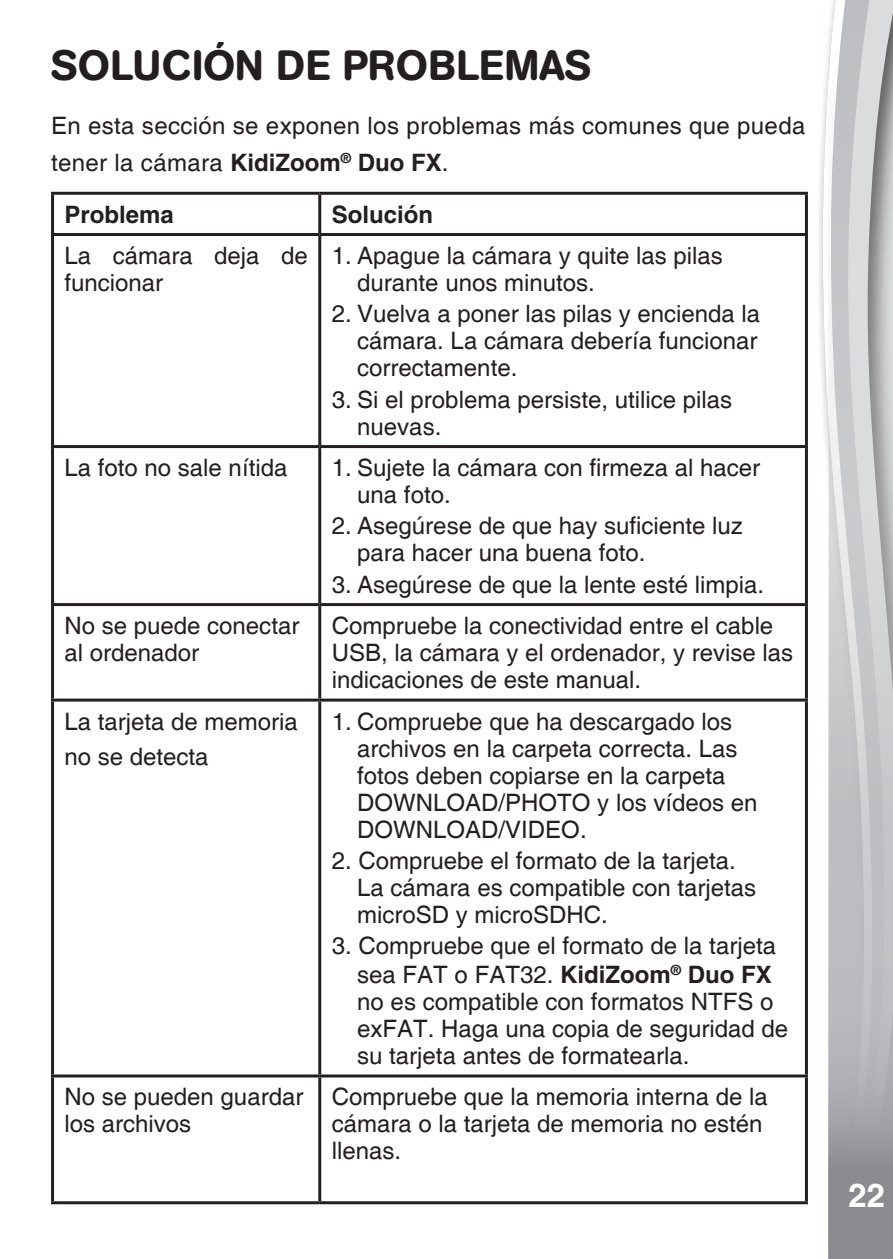
<style>
.page{position:relative;width:893px;height:1259px;background:#fff}
.page>*{position:absolute;margin:0;border:0;box-sizing:border-box;transform-origin:0 0}
.t1{font:500 42px "AG Book Rounded";letter-spacing:.02em;color:#231f20}
.t2{font:700 38.7px "Helvetica";color:#fff}
.t3{font:700 33px "Helvetica";color:#fff}
.t4{font:24px/27px "Helvetica";color:#231f20}
.t5{font:700 24px "Helvetica";color:#231f20}
.s1{font-weight:700}
</style>
<div class="page">
<div style="left:816px;top:0;width:77px;height:1259px;background:#231f20;opacity:.75"></div>
<svg style="left:822px;top:0;width:6px;height:1198px"></svg>
<svg style="left:828px;top:0;width:65px;height:1259px;background:#c0c1c3"></svg>
<div style="left:761px;top:1198px;width:67px;height:61px;background:#fff"></div>
<hr style="left:51px;top:192px;width:269px;height:3px;background:#231f20">
<hr style="left:51px;top:195px;width:3px;height:38px;background:#231f20">
<hr style="left:320px;top:192px;width:488px;height:3px;background:#231f20">
<hr style="left:318px;top:195px;width:3px;height:38px;background:#231f20">
<hr style="left:805px;top:195px;width:3px;height:38px;background:#231f20">
<hr style="left:51px;top:233px;width:269px;height:3px;background:#231f20">
<hr style="left:51px;top:236px;width:3px;height:209px;background:#231f20">
<hr style="left:320px;top:233px;width:488px;height:3px;background:#231f20">
<hr style="left:318px;top:236px;width:3px;height:209px;background:#231f20">
<hr style="left:805px;top:236px;width:3px;height:209px;background:#231f20">
<hr style="left:51px;top:445px;width:269px;height:3px;background:#231f20">
<hr style="left:51px;top:448px;width:3px;height:155px;background:#231f20">
<hr style="left:320px;top:445px;width:488px;height:3px;background:#231f20">
<hr style="left:318px;top:448px;width:3px;height:155px;background:#231f20">
<hr style="left:805px;top:448px;width:3px;height:155px;background:#231f20">
<hr style="left:51px;top:603px;width:269px;height:3px;background:#231f20">
<hr style="left:51px;top:606px;width:3px;height:92px;background:#231f20">
<hr style="left:320px;top:603px;width:488px;height:3px;background:#231f20">
<hr style="left:318px;top:606px;width:3px;height:92px;background:#231f20">
<hr style="left:805px;top:606px;width:3px;height:92px;background:#231f20">
<hr style="left:51px;top:698px;width:269px;height:3px;background:#231f20">
<hr style="left:51px;top:701px;width:3px;height:373px;background:#231f20">
<hr style="left:320px;top:698px;width:488px;height:3px;background:#231f20">
<hr style="left:318px;top:701px;width:3px;height:373px;background:#231f20">
<hr style="left:805px;top:701px;width:3px;height:373px;background:#231f20">
<hr style="left:51px;top:1074px;width:269px;height:3px;background:#231f20">
<hr style="left:51px;top:1077px;width:3px;height:124px;background:#231f20">
<hr style="left:320px;top:1074px;width:488px;height:3px;background:#231f20">
<hr style="left:318px;top:1077px;width:3px;height:124px;background:#231f20">
<hr style="left:805px;top:1077px;width:3px;height:124px;background:#231f20">
<hr style="left:51px;top:1201px;width:269px;height:3px;background:#231f20">
<hr style="left:320px;top:1201px;width:488px;height:3px;background:#231f20">
<h1 class="t1" style="left:51px;top:40px;width:542px">SOLUCIÓN DE PROBLEMAS</h1>
<p class="t4" style="left:51px;top:108px;width:756px;line-height:37.2px">En esta sección se exponen los problemas más comunes que pueda tener la cámara <span class="s1">KidiZoom</span><sup>®</sup> <span class="s1">Duo FX</span>.</p>
<p class="t5" style="left:65px;top:199px;width:111px">Problema</p>
<p class="t5" style="left:332px;top:199px;width:103px">Solución</p>
<p class="t4" style="left:65px;top:243px;width:245px">La cámara deja de funcionar</p>
<p class="t4" style="left:357px;top:243px;width:367px;text-indent:-26px">1. Apague la cámara y quite las pilas durante unos minutos.</p>
<p class="t4" style="left:357px;top:301px;width:404px;text-align:justify;text-indent:-26px">2. Vuelva a poner las pilas y encienda la cámara. La cámara debería funcionar correctamente.</p>
<p class="t4" style="left:357px;top:386px;width:376px;text-indent:-26px">3. Si el problema persiste, utilice pilas nuevas.</p>
<p class="t4" style="left:65px;top:455px;width:224px">La foto no sale nítida</p>
<p class="t4" style="left:357px;top:455px;width:404px;text-indent:-26px">1. Sujete la cámara con firmeza al hacer una foto.</p>
<p class="t4" style="left:357px;top:513px;width:387px;text-indent:-26px">2. Asegúrese de que hay suficiente luz para hacer una buena foto.</p>
<p class="t4" style="left:332px;top:571px;width:434px">3. Asegúrese de que la lente esté limpia.</p>
<p class="t4" style="left:65px;top:613px;width:236px">No se puede conectar al ordenador</p>
<p class="t4" style="left:332px;top:613px;width:463px">Compruebe la conectividad entre el cable<br>USB, la cámara y el ordenador, y revise las indicaciones de este manual.</p>
<p class="t4" style="left:65px;top:704px;width:235px;line-height:35.4px">La tarjeta de memoria no se detecta</p>
<p class="t4" style="left:357px;top:708px;width:402px;text-indent:-26px">1. Compruebe que ha descargado los archivos en la carpeta correcta. Las fotos deben copiarse en la carpeta<br>DOWNLOAD/PHOTO y los vídeos en<br>DOWNLOAD/VIDEO.</p>
<p class="t4" style="left:357px;top:848px;width:400px;text-indent:-26px">2. Compruebe el formato de la tarjeta.<br>La cámara es compatible con tarjetas microSD y microSDHC.</p>
<p class="t4" style="left:357px;top:932px;width:432px;text-indent:-26px">3. Compruebe que el formato de la tarjeta sea FAT o FAT32. <span class="s1">KidiZoom</span><sup>®</sup> <span class="s1">Duo FX </span>no es compatible con formatos NTFS o exFAT. Haga una copia de seguridad de su tarjeta antes de formatearla.</p>
<p class="t4" style="left:65px;top:1084px;width:240px">No se pueden guardar los archivos</p>
<p class="t4" style="left:332px;top:1084px;width:438px">Compruebe que la memoria interna de la cámara o la tarjeta de memoria no estén llenas.</p>
<h3 class="t3" style="left:848px;top:1175px;width:38px">22</h3>
<h2 class="t2" style="left:845px;top:1188px;width:47px">22<sup>22</sup></h2>
</div>
